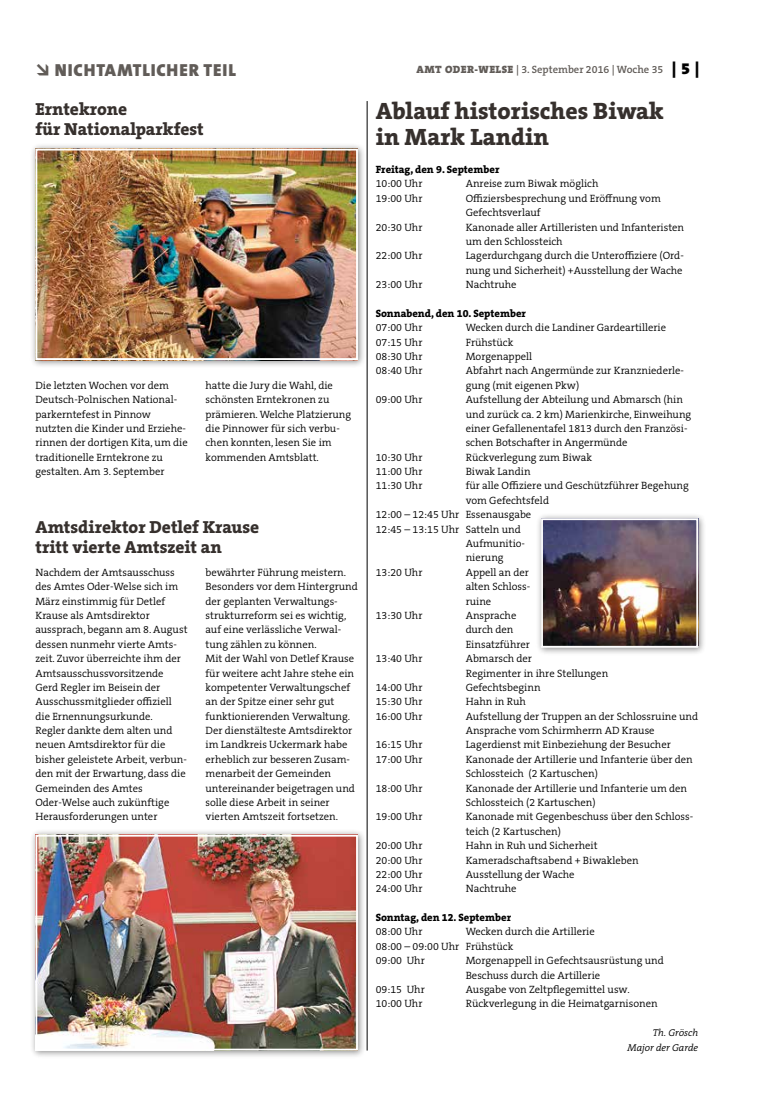
<style>
.page{position:relative;width:762px;height:1117px;background:#fff}
.page>*{position:absolute;margin:0;border:0;box-sizing:border-box;transform-origin:0 0}
.t1{font:800 23.75px/26.2px "The Serif B W8";color:#36302d}
.t2{font:800 17.5px/20px "The Serif B W8";color:#36302d}
.t3{font:900 17.5px "The Sans B W9";letter-spacing:.045em;color:#615c58}
.t4{font:300 10.62px/14.4px "The Serif B W4";color:#000}
.t5{font:800 10.62px "The Serif B W8";color:#000}
.t6{font:600 10.62px "The Serif B W6";color:#615c58}
.t7{font:italic 300 10px/14.4px "The Serif B W4";color:#000;text-align:right}
.s1{font-family:"The Serif B W9";font-weight:900}
.s2{font-family:"The Serif B W9";font-weight:900;font-size:16.25px;color:#000}
</style>
<div class="page">
<hr style="left:367px;top:101px;width:1px;height:949px;background:#000">
<div style="left:30px;top:143px;width:336px;height:225px;background:#000;opacity:.45"></div>
<img style="left:38px;top:152px;width:317px;height:205px">
<div style="left:35px;top:149px;width:323px;height:211px;border:2px solid #fff"></div>
<div style="left:30px;top:828px;width:336px;height:230px;background:#000;opacity:.45"></div>
<img style="left:38px;top:837px;width:317px;height:210px">
<div style="left:35px;top:834px;width:323px;height:216px;border:2px solid #fff"></div>
<div style="left:535px;top:512px;width:171px;height:143px;background:#000;opacity:.45"></div>
<img style="left:544px;top:521px;width:151px;height:123px">
<div style="left:541px;top:518px;width:157px;height:129px;border:2px solid #fff"></div>
<h2 class="t3" style="left:35px;top:58px;width:202px">→ NICHTAMTLICHER TEIL</h2>
<p class="t6" style="left:416px;top:63px;width:284px"><span class="s1">AMT ODER-WELSE</span> | 3. September 2016 | Woche 35 <span class="s2">| 5 |</span></p>
<h2 class="t2" style="left:35px;top:99px;width:170px">Erntekrone<br>für Nationalparkfest</h2>
<h1 class="t1" style="left:376px;top:97px;width:290px">Ablauf historisches Biwak in Mark Landin</h1>
<p class="t5" style="left:376px;top:162px;width:125px">Freitag, den 9. September</p>
<p class="t4" style="left:376px;top:177px;width:48px">10:00 Uhr</p>
<p class="t4" style="left:466px;top:177px;width:134px">Anreise zum Biwak möglich</p>
<p class="t4" style="left:376px;top:191px;width:48px">19:00 Uhr</p>
<p class="t4" style="left:466px;top:191px;width:197px">Offiziersbesprechung und Eröffnung vom<br>Gefechtsverlauf</p>
<p class="t4" style="left:376px;top:220px;width:48px">20:30 Uhr</p>
<p class="t4" style="left:466px;top:220px;width:220px">Kanonade aller Artilleristen und Infanteristen um den Schlossteich</p>
<p class="t4" style="left:376px;top:248px;width:48px">22:00 Uhr</p>
<p class="t4" style="left:466px;top:248px;width:220px">Lagerdurchgang durch die Unteroffiziere (Ord&shy;nung und Sicherheit) +Ausstellung der Wache</p>
<p class="t4" style="left:376px;top:277px;width:48px">23:00 Uhr</p>
<p class="t4" style="left:466px;top:277px;width:52px">Nachtruhe</p>
<p class="t5" style="left:376px;top:306px;width:152px">Sonnabend, den 10. September</p>
<p class="t4" style="left:376px;top:320px;width:48px">07:00 Uhr</p>
<p class="t4" style="left:466px;top:320px;width:202px">Wecken durch die Landiner Gardeartillerie</p>
<p class="t4" style="left:376px;top:335px;width:48px">07:15 Uhr</p>
<p class="t4" style="left:466px;top:335px;width:49px">Frühstück</p>
<p class="t4" style="left:376px;top:349px;width:48px">08:30 Uhr</p>
<p class="t4" style="left:466px;top:349px;width:68px">Morgenappell</p>
<p class="t4" style="left:376px;top:363px;width:48px">08:40 Uhr</p>
<p class="t4" style="left:466px;top:363px;width:220px">Abfahrt nach Angermünde zur Kranzniederle&shy;gung (mit eigenen Pkw)</p>
<p class="t4" style="left:376px;top:392px;width:48px">09:00 Uhr</p>
<p class="t4" style="left:466px;top:392px;width:227px">Aufstellung der Abteilung und Abmarsch (hin und zurück ca. 2 km) Marienkirche, Einweihung einer Gefallenentafel 1813 durch den Französi&shy;schen Botschafter in Angermünde</p>
<p class="t4" style="left:376px;top:450px;width:48px">10:30 Uhr</p>
<p class="t4" style="left:466px;top:450px;width:128px">Rückverlegung zum Biwak</p>
<p class="t4" style="left:376px;top:464px;width:48px">11:00 Uhr</p>
<p class="t4" style="left:466px;top:464px;width:66px">Biwak Landin</p>
<p class="t4" style="left:376px;top:478px;width:48px">11:30 Uhr</p>
<p class="t4" style="left:466px;top:478px;width:225px">für alle Offiziere und Geschützführer Begehung</p>
<p class="t4" style="left:466px;top:493px;width:85px">vom Gefechtsfeld</p>
<p class="t4" style="left:376px;top:507px;width:157px">12:00 – 12:45 Uhr Essenausgabe</p>
<p class="t4" style="left:376px;top:522px;width:147px">12:45 – 13:15 Uhr Satteln und</p>
<p class="t4" style="left:466px;top:536px;width:61px">Aufmunitio-</p>
<p class="t4" style="left:466px;top:550px;width:39px">nierung</p>
<p class="t4" style="left:376px;top:565px;width:48px">13:20 Uhr</p>
<p class="t4" style="left:466px;top:565px;width:66px">Appell an der alten Schloss&shy;ruine</p>
<p class="t4" style="left:376px;top:608px;width:48px">13:30 Uhr</p>
<p class="t4" style="left:466px;top:608px;width:66px">Ansprache durch den<br>Einsatzführer</p>
<p class="t4" style="left:376px;top:651px;width:48px">13:40 Uhr</p>
<p class="t4" style="left:466px;top:651px;width:144px">Abmarsch der<br>Regimenter in ihre Stellungen</p>
<p class="t4" style="left:376px;top:680px;width:48px">14:00 Uhr</p>
<p class="t4" style="left:466px;top:680px;width:76px">Gefechtsbeginn</p>
<p class="t4" style="left:376px;top:694px;width:48px">15:30 Uhr</p>
<p class="t4" style="left:466px;top:694px;width:62px">Hahn in Ruh</p>
<p class="t4" style="left:376px;top:708px;width:48px">16:00 Uhr</p>
<p class="t4" style="left:466px;top:708px;width:234px">Aufstellung der Truppen an der Schlossruine und<br>Ansprache vom Schirmherrn AD Krause</p>
<p class="t4" style="left:376px;top:737px;width:48px">16:15 Uhr</p>
<p class="t4" style="left:466px;top:737px;width:207px">Lagerdienst mit Einbeziehung der Besucher</p>
<p class="t4" style="left:376px;top:752px;width:48px">17:00 Uhr</p>
<p class="t4" style="left:466px;top:752px;width:229px">Kanonade der Artillerie und Infanterie über den<br>Schlossteich (2 Kartuschen)</p>
<p class="t4" style="left:376px;top:780px;width:48px">18:00 Uhr</p>
<p class="t4" style="left:466px;top:780px;width:223px">Kanonade der Artillerie und Infanterie um den<br>Schlossteich (2 Kartuschen)</p>
<p class="t4" style="left:376px;top:809px;width:48px">19:00 Uhr</p>
<p class="t4" style="left:466px;top:809px;width:229px">Kanonade mit Gegenbeschuss über den Schloss&shy;teich (2 Kartuschen)</p>
<p class="t4" style="left:376px;top:838px;width:48px">20:00 Uhr</p>
<p class="t4" style="left:466px;top:838px;width:133px">Hahn in Ruh und Sicherheit</p>
<p class="t4" style="left:376px;top:852px;width:48px">20:00 Uhr</p>
<p class="t4" style="left:466px;top:852px;width:174px">Kameradschaftsabend + Biwakleben</p>
<p class="t4" style="left:376px;top:867px;width:48px">22:00 Uhr</p>
<p class="t4" style="left:466px;top:867px;width:110px">Ausstellung der Wache</p>
<p class="t4" style="left:376px;top:881px;width:48px">24:00 Uhr</p>
<p class="t4" style="left:466px;top:881px;width:52px">Nachtruhe</p>
<p class="t5" style="left:376px;top:910px;width:137px">Sonntag, den 12. September</p>
<p class="t4" style="left:376px;top:924px;width:48px">08:00 Uhr</p>
<p class="t4" style="left:35px;top:378px;width:154px">Die letzten Wochen vor dem<br>Deutsch-Polnischen National&shy;parkerntefest in Pinnow nutzten die Kinder und Erziehe&shy;rinnen der dortigen Kita, um die traditionelle Erntekrone zu gestalten. Am 3. September</p>
<p class="t4" style="left:206px;top:378px;width:147px">hatte die Jury die Wahl, die schönsten Erntekronen zu prämieren. Welche Platzierung die Pinnower für sich verbu&shy;chen konnten, lesen Sie im kommenden Amtsblatt.</p>
<h2 class="t2" style="left:35px;top:516px;width:225px">Amtsdirektor Detlef Krause tritt vierte Amtszeit an</h2>
<p class="t4" style="left:35px;top:565px;width:154px">Nachdem der Amtsausschuss des Amtes Oder-Welse sich im<br>März einstimmig für Detlef<br>Krause als Amtsdirektor aussprach, begann am 8. August dessen nunmehr vierte Amts&shy;zeit. Zuvor überreichte ihm der<br>Amtsausschussvorsitzende<br>Gerd Regler im Beisein der<br>Ausschussmitglieder offiziell die Ernennungsurkunde.<br>Regler dankte dem alten und neuen Amtsdirektor für die bisher geleistete Arbeit, verbun&shy;den mit der Erwartung, dass die<br>Gemeinden des Amtes<br>Oder-Welse auch zukünftige<br>Herausforderungen unter</p>
<p class="t4" style="left:206px;top:565px;width:154px">bewährter Führung meistern.<br>Besonders vor dem Hintergrund der geplanten Verwaltungs&shy;strukturreform sei es wichtig, auf eine verlässliche Verwal&shy;tung zählen zu können.<br>Mit der Wahl von Detlef Krause für weitere acht Jahre stehe ein kompetenter Verwaltungschef an der Spitze einer sehr gut funktionierenden Verwaltung.<br>Der dienstälteste Amtsdirektor im Landkreis Uckermark habe erheblich zur besseren Zusam&shy;menarbeit der Gemeinden untereinander beigetragen und solle diese Arbeit in seiner vierten Amtszeit fortsetzen.</p>
<p class="t4" style="left:376px;top:924px;width:221px;text-indent:90px">Wecken durch die Artillerie<br>08:00 – 09:00 Uhr Frühstück<br>09:00 Uhr</p>
<p class="t4" style="left:466px;top:953px;width:200px">Morgenappell in Gefechtsausrüstung und<br>Beschuss durch die Artillerie</p>
<p class="t4" style="left:376px;top:982px;width:51px">09:15 Uhr</p>
<p class="t4" style="left:466px;top:982px;width:166px">Ausgabe von Zeltpflegemittel usw.</p>
<p class="t4" style="left:376px;top:996px;width:48px">10:00 Uhr</p>
<p class="t4" style="left:466px;top:996px;width:193px">Rückverlegung in die Heimatgarnisonen</p>
<p class="t7" style="left:627px;top:1025px;width:72px">Th. Grösch<br>Major der Garde</p>
</div>
